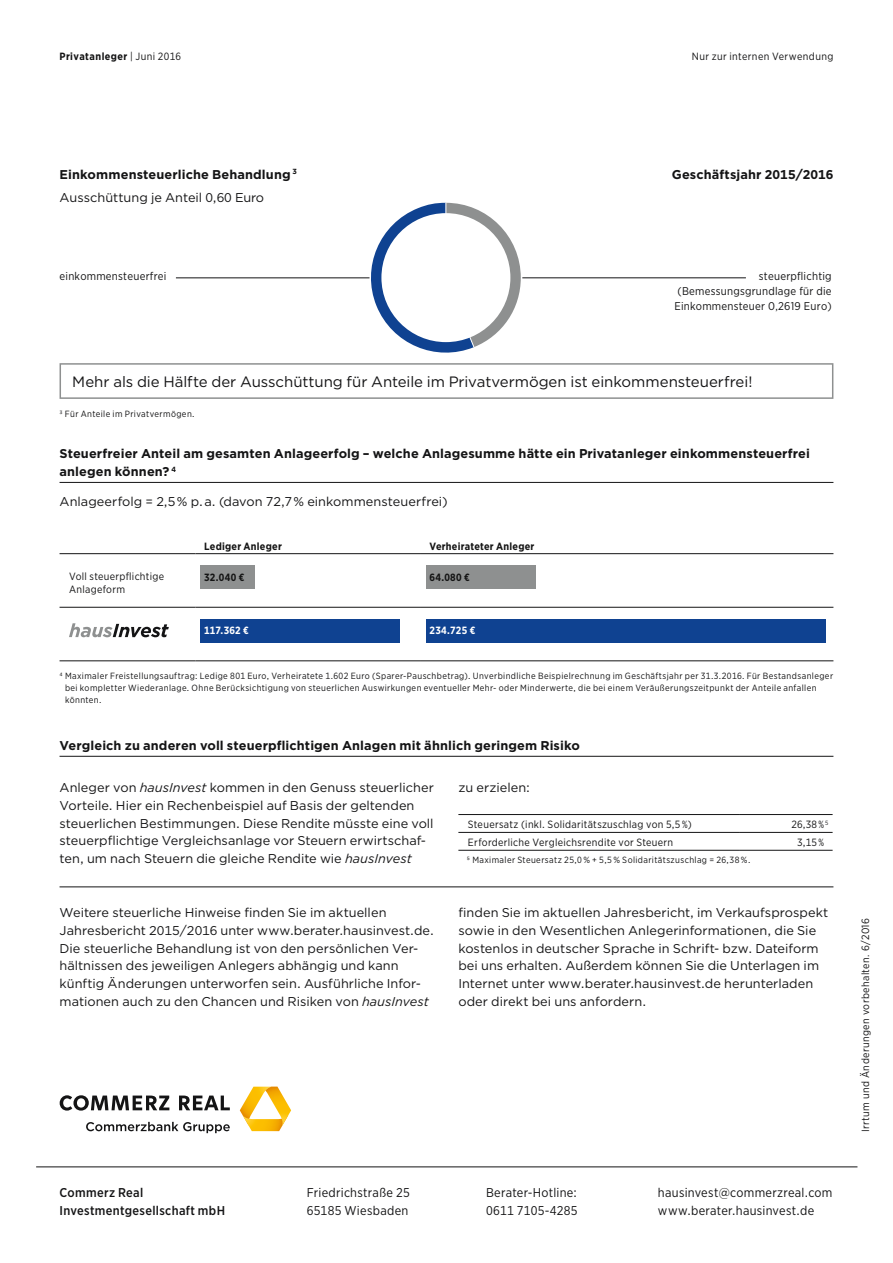
<style>
.page{position:relative;width:893px;height:1263px;background:#fff}
.page>*{position:absolute;margin:0;border:0;box-sizing:border-box;transform-origin:0 0}
.t1{font:15px "Gotham";letter-spacing:-.005em;color:#141415}
.t2{font:12.75px/17.9px "Gotham";letter-spacing:.005em;color:#141415}
.t3{font:700 12.75px/17.9px "Gotham";letter-spacing:.01em;color:#141415}
.t4{font:12.75px/17.9px "Gotham Narrow";letter-spacing:.025em;color:#141415}
.t5{font:500 12.75px/17.9px "Gotham Narrow";letter-spacing:.025em;color:#141415}
.t6{font:11.25px/15px "Gotham Narrow";letter-spacing:.02em;color:#141415;text-align:justify}
.t7{font:10.5px/12.6px "Gotham Narrow";letter-spacing:.03em;color:#141415}
.t8{font:700 10.5px "Gotham Narrow";letter-spacing:.025em;color:#141414}
.t9{font:700 10.5px "Gotham Narrow";letter-spacing:.04em;color:#141415}
.t10{font:700 10.5px "Gotham Narrow";letter-spacing:.025em;color:#fff}
.t11{font:9px/11.9px "Gotham Narrow";letter-spacing:.045em;color:#141415}
.s1{font-weight:400}
.s2{font-style:italic}
</style>
<div class="page">
<svg style="left:240px;top:1087px;width:51px;height:44px"></svg>
<svg style="left:86px;top:1122px;width:144px;height:11px"></svg>
<svg style="left:60px;top:1095px;width:109px;height:15px"></svg>
<svg style="left:179px;top:1095px;width:51px;height:15px"></svg>
<svg style="left:69px;top:623px;width:100px;height:14px"></svg>
<div style="left:60px;top:363px;width:773px;height:36px;border:2px solid #8e9090"></div>
<div style="left:426px;top:566px;width:109px;height:23px;background:#8e9090"></div>
<div style="left:426px;top:619px;width:400px;height:24px;background:#0f4291"></div>
<div style="left:201px;top:566px;width:54px;height:23px;background:#8e9090"></div>
<div style="left:200px;top:619px;width:200px;height:24px;background:#0f4291"></div>
<hr style="left:36px;top:1166px;width:821px;height:1px;background:#141415">
<hr style="left:176px;top:278px;width:200px;height:1px;background:#141415">
<hr style="left:520px;top:278px;width:226px;height:1px;background:#141415">
<svg style="left:361px;top:203px;width:160px;height:150px"></svg>
<div style="left:381px;top:213px;width:129px;height:129px;background:#fff;border-radius:50%"></div>
<hr style="left:60px;top:482px;width:773px;height:1px;background:#141415">
<hr style="left:196px;top:553px;width:225px;height:1px;background:#141415">
<hr style="left:421px;top:553px;width:412px;height:1px;background:#141415">
<hr style="left:196px;top:607px;width:225px;height:1px;background:#141415">
<hr style="left:421px;top:607px;width:412px;height:1px;background:#141415">
<hr style="left:60px;top:553px;width:136px;height:1px;background:#141415">
<hr style="left:60px;top:661px;width:136px;height:1px;background:#141415">
<hr style="left:60px;top:607px;width:136px;height:1px;background:#141415">
<hr style="left:196px;top:661px;width:225px;height:1px;background:#141415">
<hr style="left:421px;top:661px;width:412px;height:1px;background:#141415">
<hr style="left:60px;top:756px;width:773px;height:1px;background:#141415">
<hr style="left:60px;top:887px;width:773px;height:1px;background:#141415">
<hr style="left:458px;top:814px;width:281px;height:1px;background:#141415">
<hr style="left:739px;top:814px;width:94px;height:1px;background:#141415">
<hr style="left:458px;top:832px;width:281px;height:1px;background:#141415">
<hr style="left:739px;top:832px;width:94px;height:1px;background:#141415">
<hr style="left:458px;top:850px;width:281px;height:1px;background:#141415">
<hr style="left:739px;top:850px;width:94px;height:1px;background:#141415">
<p class="t9" style="left:60px;top:49px;width:123px">Privatanleger <span class="s1">| Juni 2016</span></p>
<p class="t7" style="left:692px;top:49px;width:143px">Nur zur internen Verwendung</p>
<p class="t3" style="left:60px;top:165px;width:239px">Einkommensteuerliche Behandlung <sup>3</sup></p>
<p class="t3" style="left:672px;top:165px;width:163px">Geschäftsjahr 2015/2016</p>
<p class="t2" style="left:60px;top:189px;width:206px">Ausschüttung je Anteil 0,60 Euro</p>
<p class="t6" style="left:60px;top:268px;width:108px">einkommensteuerfrei</p>
<p class="t6" style="left:674px;top:268px;width:159px;text-indent:84px">steuerpflichtig (Bemessungsgrundlage für die Einkommensteuer 0,2619 Euro)</p>
<p class="t1" style="left:72px;top:372px;width:682px">Mehr als die Hälfte der Ausschüttung für Anteile im Privatvermögen ist einkommensteuerfrei!</p>
<p class="t11" style="left:60px;top:407px;width:137px">3 Für Anteile im Privatvermögen.</p>
<p class="t3" style="left:60px;top:445px;width:752px">Steuerfreier Anteil am gesamten Anlageerfolg – welche Anlagesumme hätte ein Privatanleger einkommensteuerfrei anlegen können? <sup>4</sup></p>
<p class="t2" style="left:60px;top:492px;width:390px">Anlageerfolg = 2,5 % p. a. (davon 72,7 % einkommensteuerfrei)</p>
<p class="t8" style="left:204px;top:539px;width:79px">Lediger Anleger</p>
<p class="t8" style="left:429px;top:539px;width:107px">Verheirateter Anleger</p>
<p class="t7" style="left:69px;top:570px;width:96px">Voll steuerpflichtige<br>Anlageform</p>
<p class="t8" style="left:204px;top:570px;width:42px">32.040 €</p>
<p class="t8" style="left:429px;top:570px;width:42px">64.080 €</p>
<p class="t10" style="left:204px;top:624px;width:46px">117.362 €</p>
<p class="t10" style="left:429px;top:624px;width:47px">234.725 €</p>
<p class="t11" style="left:65px;top:669px;width:770px;text-indent:-5px">4 Maximaler Freistellungsauftrag: Ledige 801 Euro, Verheiratete 1.602 Euro (Sparer-Pauschbetrag). Unverbindliche Beispielrechnung im Geschäftsjahr per 31.3.2016. Für Bestandsanleger bei kompletter Wiederanlage. Ohne Berücksichtigung von steuerlichen Auswirkungen eventueller Mehr- oder Minderwerte, die bei einem Veräußerungszeitpunkt der Anteile anfallen könnten.</p>
<p class="t3" style="left:60px;top:737px;width:522px">Vergleich zu anderen voll steuerpflichtigen Anlagen mit ähnlich geringem Risiko</p>
<p class="t2" style="left:60px;top:778px;width:376px">Anleger von <span class="s2">hausInvest</span> kommen in den Genuss steuerlicher Vorteile. Hier ein Rechenbeispiel auf Basis der geltenden steuerlichen Bestimmungen. Diese Rendite müsste eine voll steuerpflichtige Vergleichsanlage vor Steuern erwirtschaf&shy;ten, um nach Steuern die gleiche Rendite wie <span class="s2">hausInvest</span></p>
<p class="t2" style="left:458px;top:778px;width:73px">zu erzielen:</p>
<p class="t7" style="left:468px;top:818px;width:225px">Steuersatz (inkl. Solidaritätszuschlag von 5,5 %)</p>
<p class="t7" style="left:792px;top:818px;width:38px">26,38 % <sup>5</sup></p>
<p class="t7" style="left:468px;top:836px;width:207px">Erforderliche Vergleichsrendite vor Steuern</p>
<p class="t7" style="left:797px;top:836px;width:28px">3,15 %</p>
<p class="t11" style="left:467px;top:854px;width:285px">5 Maximaler Steuersatz 25,0 % + 5,5 % Solidaritätszuschlag = 26,38 %.</p>
<p class="t2" style="left:60px;top:903px;width:376px">Weitere steuerliche Hinweise finden Sie im aktuellen Jahresbericht 2015/2016 unter www.berater.hausinvest.de.<br>Die steuerliche Behandlung ist von den persönlichen Ver&shy;hältnissen des jeweiligen Anlegers abhängig und kann künftig Änderungen unterworfen sein. Ausführliche Infor&shy;mationen auch zu den Chancen und Risiken von <span class="s2">hausInvest</span></p>
<p class="t2" style="left:458px;top:903px;width:371px">finden Sie im aktuellen Jahresbericht, im Verkaufsprospekt sowie in den Wesentlichen Anlegerinformationen, die Sie kostenlos in deutscher Sprache in Schrift- bzw. Dateiform bei uns erhalten. Außerdem können Sie die Unterlagen im Internet unter www.berater.hausinvest.de herunterladen oder direkt bei uns anfordern.</p>
<p class="t5" style="left:60px;top:1183px;width:167px">Commerz Real<br>Investmentgesellschaft mbH</p>
<p class="t4" style="left:307px;top:1183px;width:105px">Friedrichstraße 25<br>65185 Wiesbaden</p>
<p class="t4" style="left:486px;top:1183px;width:93px">Berater-Hotline:<br>0611 7105-4285</p>
<p class="t4" style="left:658px;top:1183px;width:176px">hausinvest@commerzreal.com www.berater.hausinvest.de</p>
<p class="t7" style="left:859px;top:1132px;width:216px;rotate:-90deg">Irrtum und Änderungen vorbehalten. 6/2016</p>
</div>
